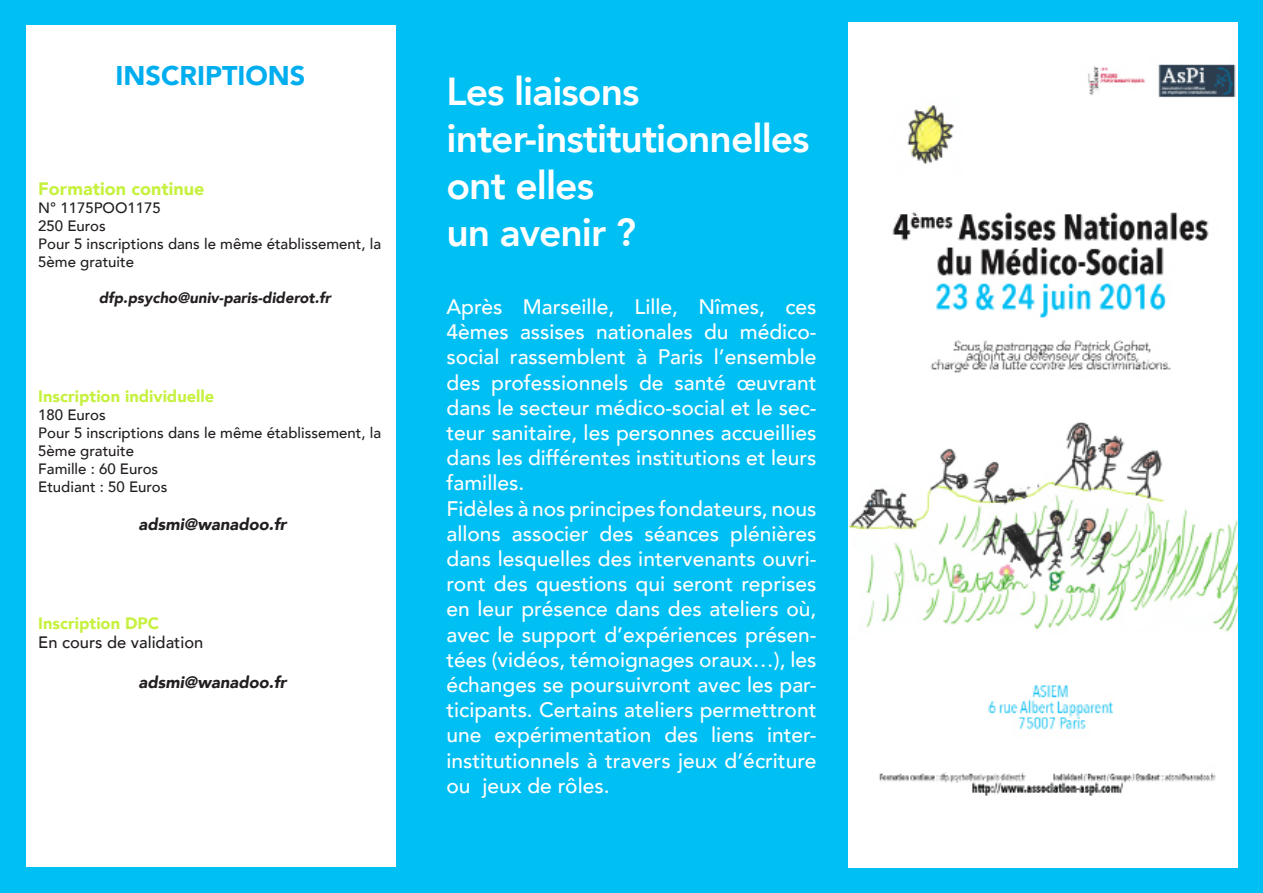
<style>
.page{position:relative;width:1263px;height:893px;background:#00bff3}
.page>*{position:absolute;margin:0;border:0;box-sizing:border-box;transform-origin:0 0}
.t1{font:800 39px/46.8px "Avenir";letter-spacing:-.025em;color:#fff}
.t2{font:900 27px "Avenir";color:#00aeef}
.t3{font:500 21px/25.2px "Avenir";color:#fff;text-align:justify}
.t4{font:900 18px "Avenir";color:#c7f141}
.t5{font:900 16.5px "Avenir";color:#c7f141}
.t6{font:italic 900 16.5px "Avenir";color:#231f20}
.t7{font:500 16.5px "Avenir";color:#231f20}
.t8{font:500 15px/18px "Avenir";color:#231f20}
.t9{font:italic 900 15px "Avenir";color:#231f20}
</style>
<div class="page">
<img style="left:848px;top:22px;width:389px;height:845px">
<div style="left:26px;top:26px;width:369px;height:841px;background:#fff"></div>
<p class="t2" style="left:116px;top:52px;width:191px">INSCRIPTIONS</p>
<p class="t4" style="left:38px;top:173px;width:168px">Formation continue</p>
<p class="t8" style="left:38px;top:198px;width:124px">N° 1175POO1175</p>
<p class="t8" style="left:38px;top:216px;width:69px">250 Euros</p>
<p class="t8" style="left:38px;top:234px;width:344px">Pour 5 inscriptions dans le même établissement, la<br>5ème gratuite</p>
<p class="t9" style="left:99px;top:285px;width:234px">dfp.psycho@univ-paris-diderot.fr</p>
<p class="t5" style="left:38px;top:382px;width:178px">Inscription individuelle</p>
<p class="t8" style="left:38px;top:405px;width:69px">180 Euros</p>
<p class="t8" style="left:38px;top:423px;width:344px">Pour 5 inscriptions dans le même établissement, la<br>5ème gratuite</p>
<p class="t8" style="left:38px;top:459px;width:122px">Famille : 60 Euros</p>
<p class="t8" style="left:38px;top:477px;width:131px">Etudiant : 50 Euros</p>
<p class="t6" style="left:139px;top:510px;width:149px">adsmi@wanadoo.fr</p>
<p class="t5" style="left:38px;top:609px;width:122px">Inscription DPC</p>
<p class="t7" style="left:38px;top:628px;width:167px">En cours de validation</p>
<p class="t6" style="left:139px;top:669px;width:149px">adsmi@wanadoo.fr</p>
<p class="t1" style="left:446px;top:68px;width:194px">Les liaisons</p>
<p class="t1" style="left:446px;top:115px;width:365px">inter-institutionnelles ont elles</p>
<p class="t1" style="left:446px;top:209px;width:191px">un avenir ?</p>
<p class="t3" style="left:446px;top:293px;width:371px">Après Marseille, Lille, Nîmes, ces 4èmes assises nationales du médico&shy;social rassemblent à Paris l’ensemble des professionnels de santé œuvrant dans le secteur médico-social et le sec&shy;teur sanitaire, les personnes accueillies dans les différentes institutions et leurs familles.</p>
<p class="t3" style="left:446px;top:494px;width:371px">Fidèles à nos principes fondateurs, nous allons associer des séances plénières dans lesquelles des intervenants ouvri&shy;ront des questions qui seront reprises en leur présence dans des ateliers où, avec le support d’expériences présen&shy;tées (vidéos, témoignages oraux…), les échanges se poursuivront avec les par&shy;ticipants. Certains ateliers permettront une expérimentation des liens inter&shy;institutionnels à travers jeux d’écriture ou jeux de rôles.</p>
</div>
